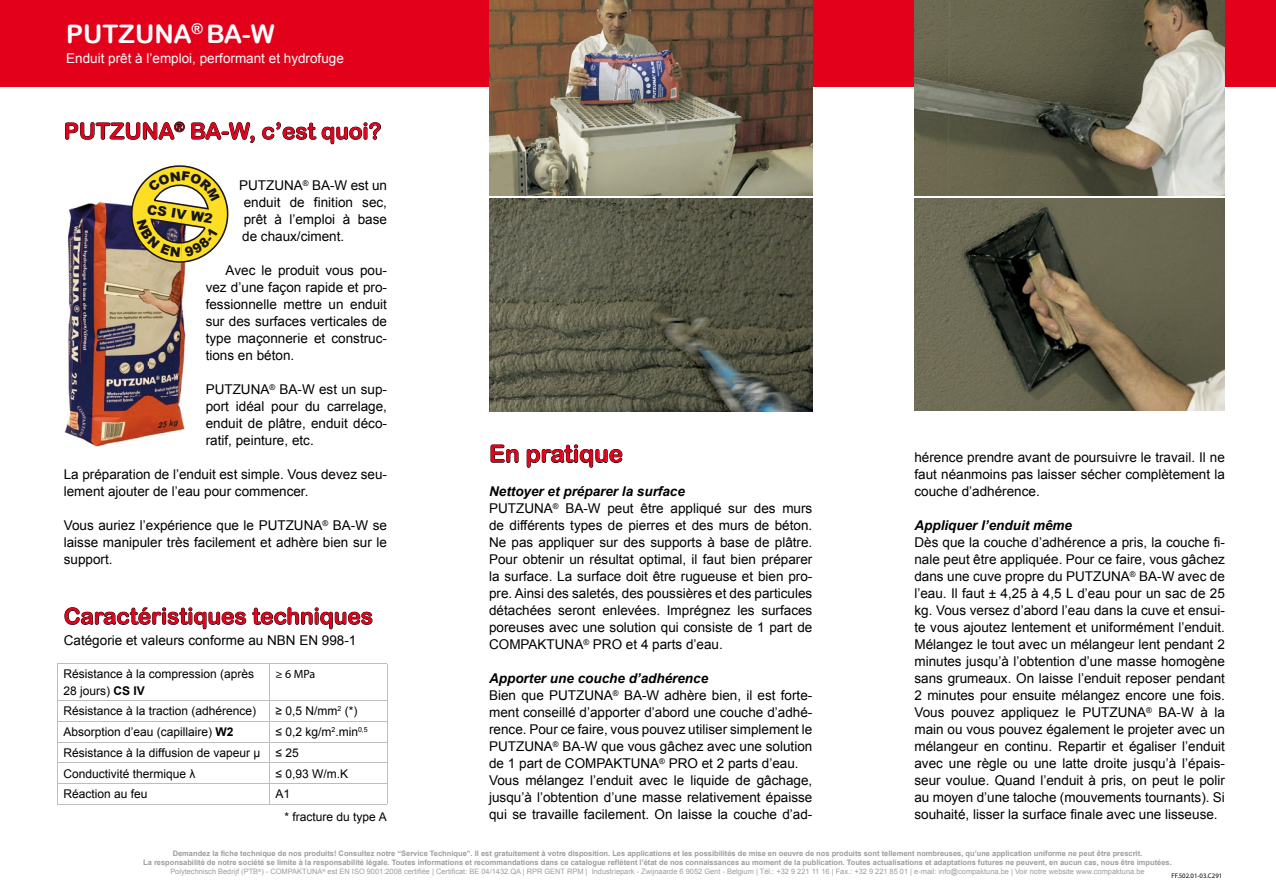
<style>
.page{position:relative;width:1276px;height:893px;background:#fff}
.page>*{position:absolute;margin:0;border:0;box-sizing:border-box;transform-origin:0 0}
.t1{font:25.5px "Arial Rounded MT Bold";color:#fff}
.t2{font:24px "Arial Rounded MT Bold";color:#e2001a}
.t3{font:22.5px "Arial Rounded MT Bold";color:#e2001a}
.t4{font:13.5px/17px "Arial";color:#000;text-align:justify}
.t5{font:13.5px "Arial";color:#fff}
.t6{font:italic 700 13.5px "Arial";color:#000}
.t7{font:900 13.2px "Arial";color:#1a161a}
.t8{font:12px/16.5px "Arial";color:#000}
.t9{font:12px "Myriad Pro";color:#000}
.t10{font:700 7.5px/9px "Arial";color:#9c9d9f;text-align:center}
.t11{font:7.35px "Arial";color:#9c9d9f}
.t12{font:6.75px "Myriad Pro";color:#000}
.s1{font-weight:700}
.s2{font-weight:700;font-style:italic}
</style>
<div class="page">
<div style="left:0;top:0;width:1276px;height:87px;background:#e2001a"></div>
<svg style="left:65px;top:121px;width:120px;height:19px"></svg>
<svg style="left:191px;top:122px;width:64px;height:22px"></svg>
<svg style="left:262px;top:122px;width:119px;height:23px"></svg>
<svg style="left:64px;top:607px;width:182px;height:23px"></svg>
<svg style="left:252px;top:607px;width:121px;height:23px"></svg>
<svg style="left:490px;top:444px;width:29px;height:19px"></svg>
<svg style="left:526px;top:444px;width:97px;height:24px"></svg>
<img style="left:914px;top:0;width:311px;height:195px">
<img style="left:914px;top:198px;width:311px;height:213px">
<img style="left:489px;top:198px;width:323px;height:213px">
<img style="left:489px;top:0;width:323px;height:196px">
<img style="left:64px;top:201px;width:122px;height:246px">
<hr style="left:57px;top:663px;width:212px;height:1px;background:#bcbdbe">
<hr style="left:57px;top:664px;width:1px;height:36px;background:#bcbdbe">
<hr style="left:269px;top:663px;width:118px;height:1px;background:#bcbdbe">
<hr style="left:269px;top:664px;width:1px;height:36px;background:#bcbdbe">
<hr style="left:387px;top:664px;width:1px;height:36px;background:#bcbdbe">
<hr style="left:57px;top:700px;width:212px;height:1px;background:#bcbdbe">
<hr style="left:269px;top:700px;width:118px;height:1px;background:#bcbdbe">
<hr style="left:57px;top:721px;width:212px;height:1px;background:#bcbdbe">
<hr style="left:269px;top:721px;width:118px;height:1px;background:#bcbdbe">
<hr style="left:57px;top:742px;width:212px;height:1px;background:#bcbdbe">
<hr style="left:269px;top:742px;width:118px;height:1px;background:#bcbdbe">
<hr style="left:57px;top:763px;width:212px;height:1px;background:#bcbdbe">
<hr style="left:269px;top:763px;width:118px;height:1px;background:#bcbdbe">
<hr style="left:57px;top:783px;width:212px;height:1px;background:#bcbdbe">
<svg style="left:57px;top:701px;width:1px;height:103px"></svg>
<hr style="left:269px;top:783px;width:118px;height:1px;background:#bcbdbe">
<svg style="left:269px;top:701px;width:1px;height:103px"></svg>
<svg style="left:387px;top:701px;width:1px;height:103px"></svg>
<hr style="left:57px;top:804px;width:212px;height:1px;background:#bcbdbe">
<hr style="left:269px;top:804px;width:118px;height:1px;background:#bcbdbe">
<svg style="left:125px;top:165px;width:104px;height:103px"></svg>
<h1 class="t1" style="left:66px;top:19px;width:210px">PUTZUNA<sup>®</sup> BA-W</h1>
<p class="t5" style="left:66px;top:50px;width:279px">Enduit prêt à l’emploi, performant et hydrofuge</p>
<h3 class="t3" style="left:64px;top:118px;width:319px">PUTZUNA<sup>®</sup> BA-W, c’est quoi?</h3>
<p class="t4" style="left:239px;top:177px;width:149px">PUTZUNA<sup>®</sup> BA-W est un enduit de finition sec, prêt à l’emploi à base de chaux/ciment.</p>
<p class="t4" style="left:206px;top:262px;width:183px;text-indent:20px">Avec le produit vous pou&shy;vez d’une façon rapide et pro&shy;fessionnelle mettre un enduit sur des surfaces verticales de type maçonnerie et construc&shy;tions en béton.</p>
<p class="t4" style="left:206px;top:381px;width:183px">PUTZUNA<sup>®</sup> BA-W est un sup&shy;port idéal pour du carrelage, enduit de plâtre, enduit déco&shy;ratif, peinture, etc.</p>
<p class="t4" style="left:64px;top:466px;width:325px">La préparation de l’enduit est simple. Vous devez seu&shy;lement ajouter de l’eau pour commencer.</p>
<p class="t4" style="left:64px;top:517px;width:325px">Vous auriez l’expérience que le PUTZUNA<sup>®</sup> BA-W se laisse manipuler très facilement et adhère bien sur le support.</p>
<p class="t7" style="left:149px;top:199px;width:67px;rotate:9deg">CS IV W2</p>
<h3 class="t3" style="left:64px;top:603px;width:311px">Caractéristiques techniques</h3>
<p class="t4" style="left:64px;top:632px;width:294px">Catégorie et valeurs conforme au NBN EN 998-1</p>
<p class="t8" style="left:64px;top:666px;width:192px">Résistance à la compression (après<br>28 jours) <span class="s1">CS IV</span></p>
<p class="t9" style="left:275px;top:667px;width:41px">≥ 6 MPa</p>
<p class="t8" style="left:64px;top:703px;width:194px">Résistance à la traction (adhérence)</p>
<p class="t8" style="left:275px;top:703px;width:83px">≥ 0,5 N/mm<sup>2</sup> (*)</p>
<p class="t8" style="left:64px;top:724px;width:172px">Absorption d’eau (capillaire) <span class="s1">W2</span></p>
<p class="t8" style="left:275px;top:724px;width:94px">≤ 0,2 kg/m<sup>2</sup>.min<sup>0,5</sup></p>
<p class="t8" style="left:64px;top:744px;width:198px">Résistance à la diffusion de vapeur µ</p>
<p class="t8" style="left:275px;top:744px;width:25px">≤ 25</p>
<p class="t8" style="left:64px;top:765px;width:134px">Conductivité thermique λ</p>
<p class="t8" style="left:275px;top:765px;width:74px">≤ 0,93 W/m.K</p>
<p class="t8" style="left:64px;top:786px;width:86px">Réaction au feu</p>
<p class="t8" style="left:275px;top:786px;width:16px">A1</p>
<p class="t8" style="left:285px;top:809px;width:104px">* fracture du type A</p>
<h2 class="t2" style="left:489px;top:439px;width:135px">En pratique</h2>
<p class="t4" style="left:489px;top:483px;width:325px;text-align:left"><span class="s2">Nettoyer et préparer la surface<br></span>PUTZUNA<sup>®</sup> BA-W peut être appliqué sur des murs de différents types de pierres et des murs de béton.<br>Ne pas appliquer sur des supports à base de plâtre.<br>Pour obtenir un résultat optimal, il faut bien préparer la surface. La surface doit être rugueuse et bien pro&shy;pre. Ainsi des saletés, des poussières et des particules détachées seront enlevées. Imprégnez les surfaces poreuses avec une solution qui consiste de 1 part de COMPAKTUNA<sup>®</sup> PRO et 4 parts d’eau.</p>
<p class="t4" style="left:489px;top:670px;width:325px;text-align:left"><span class="s2">Apporter une couche d’adhérence<br></span>Bien que PUTZUNA<sup>®</sup> BA-W adhère bien, il est forte&shy;ment conseillé d’apporter d’abord une couche d’adhé&shy;rence. Pour ce faire, vous pouvez utiliser simplement le PUTZUNA<sup>®</sup> BA-W que vous gâchez avec une solution de 1 part de COMPAKTUNA<sup>®</sup> PRO et 2 parts d’eau.<br>Vous mélangez l’enduit avec le liquide de gâchage, jusqu’à l’obtention d’une masse relativement épaisse qui se travaille facilement. On laisse la couche d’ad-</p>
<p class="t4" style="left:914px;top:449px;width:312px">hérence prendre avant de poursuivre le travail. Il ne faut néanmoins pas laisser sécher complètement la couche d’adhérence.</p>
<p class="t6" style="left:914px;top:516px;width:159px">Appliquer l’enduit même</p>
<p class="t4" style="left:914px;top:534px;width:312px">Dès que la couche d’adhérence a pris, la couche fi&shy;nale peut être appliquée. Pour ce faire, vous gâchez dans une cuve propre du PUTZUNA<sup>®</sup> BA-W avec de l’eau. Il faut ± 4,25 à 4,5 L d’eau pour un sac de 25 kg. Vous versez d’abord l’eau dans la cuve et ensui&shy;te vous ajoutez lentement et uniformément l’enduit.<br>Mélangez le tout avec un mélangeur lent pendant 2 minutes jusqu’à l’obtention d’une masse homogène sans grumeaux. On laisse l’enduit reposer pendant 2 minutes pour ensuite mélangez encore une fois.<br>Vous pouvez appliquez le PUTZUNA<sup>®</sup> BA-W à la main ou vous pouvez également le projeter avec un mélangeur en continu. Repartir et égaliser l’enduit avec une règle ou une latte droite jusqu’à l’épais&shy;seur voulue. Quand l’enduit à pris, on peut le polir au moyen d’une taloche (mouvements tournants). Si souhaité, lisser la surface finale avec une lisseuse.</p>
<p class="t10" style="left:143px;top:849px;width:1030px">Demandez la fiche technique de nos produits! Consultez notre “Service Technique”. Il est gratuitement à votre disposition. Les applications et les possibilités de mise en oeuvre de nos produits sont tellement nombreuses, qu’une application uniforme ne peut être prescrit.<br>La responsabilité de notre société se limite à la responsabilité légale. Toutes informations et recommandations dans ce catalogue reflètent l’état de nos connaissances au moment de la publication. Toutes actualisations et adaptations futures ne peuvent, en aucun cas, nous être imputées.</p>
<p class="t11" style="left:170px;top:867px;width:975px">Polytechnisch Bedrijf (PTB<sup>®</sup>) - COMPAKTUNA<sup>®</sup> est EN ISO 9001:2008 certifiée | Certificat: BE 04/1432.QA | RPR GENT RPM | Industriepark - Zwijnaarde 6 9052 Gent - Belgium | Tél.: +32 9 221 11 16 | Fax.: +32 9 221 85 01 | e-mail: info@compaktuna.be | Voir notre website www.compaktuna.be</p>
<p class="t12" style="left:1171px;top:872px;width:52px">FF.502.01-03.C291</p>
</div>
